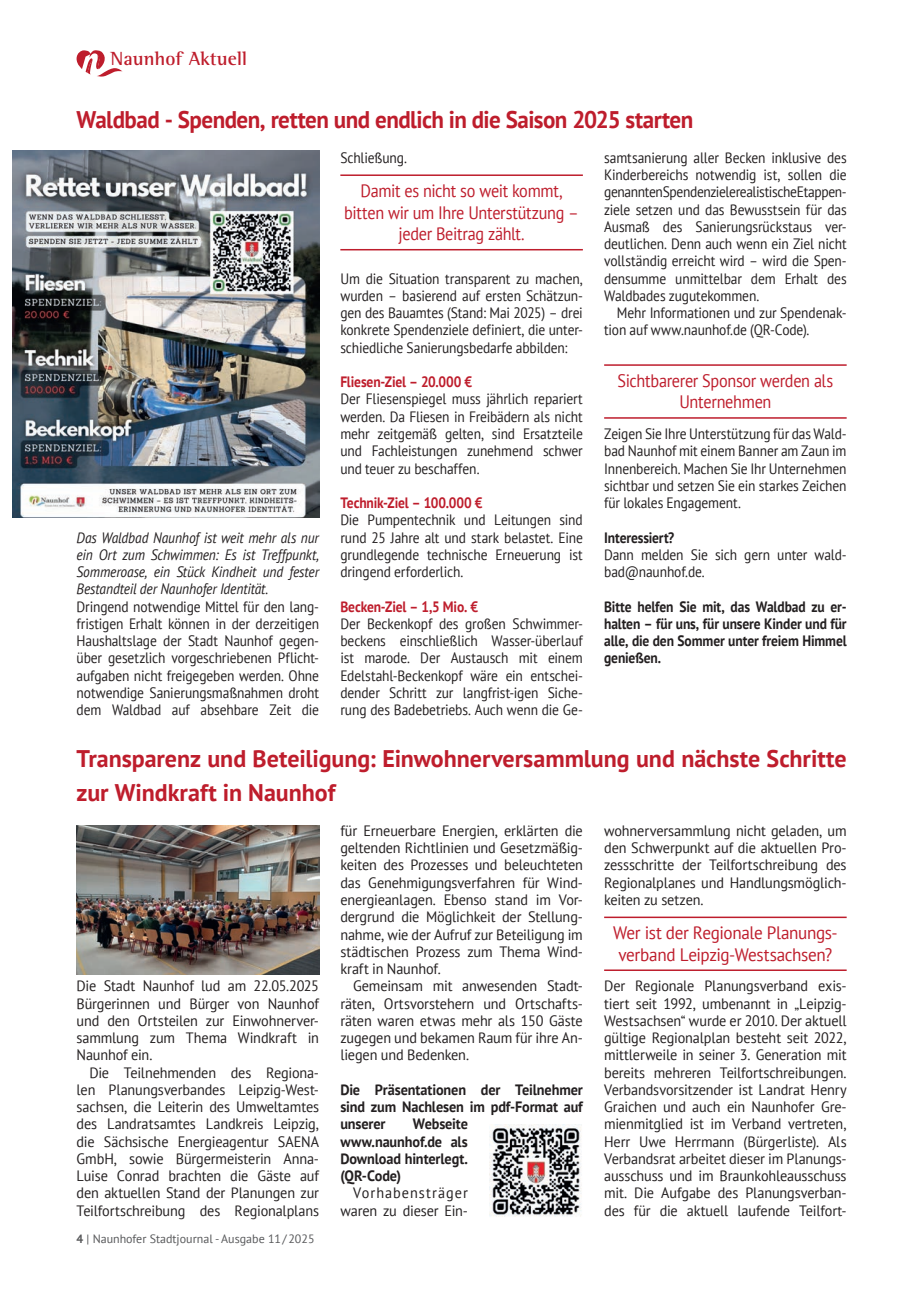
<style>
.page{position:relative;width:919px;height:1289px;background:#fff}
.page>*{position:absolute;margin:0;border:0;box-sizing:border-box;transform-origin:0 0}
.Hauptüberschrift{font:700 24px/34.5px "PT Sans";letter-spacing:-.005em;color:#be1d2c}
.Hauptüberschrift-2{font:700 24px "PT Sans";letter-spacing:-.025em;color:#be1d2c;scale:.96 1}
.t1{font:700 19.5px "Rotis Semi Serif Std";letter-spacing:.005em;color:#be1d2c}
.Hervorgehobene_Zwischenüberschrift__mit_{font:18px/21.6px "PT Sans";letter-spacing:-.02em;color:#be1d2c;text-align:center;scale:.9 1}
.Hervorgehobene_Zwischenüberschrift__mit_-2{font:18px/21.6px "PT Sans";letter-spacing:-.02em;color:#be1d2c;scale:.95 1}
.Fließtext{font:15px/17.2px "PT Sans";letter-spacing:-.01em;color:#231f20;text-align:justify;scale:.9 1}
.Fließtext-2{font:15px/17.2px "PT Sans";letter-spacing:-.01em;color:#231f20;text-align:justify;scale:.95 1}
.Fließtext-3{font:italic 15px/17.2px "PT Sans";letter-spacing:-.01em;color:#231f20;text-align:justify;scale:.9 1}
.Fließtext-4{font:700 15px/17.2px "PT Sans";letter-spacing:-.01em;color:#231f20;text-align:justify;scale:.9 1}
.Fließtext-5{font:700 15px/17.2px "PT Sans";letter-spacing:-.01em;color:#231f20;text-align:justify;scale:.95 1}
.Fließtext-6{font:700 15px "PT Sans";letter-spacing:-.01em;color:#be1d2c;scale:.9 1}
.Fließtext-7{font:15px/17.2px "PT Sans";letter-spacing:.055em;color:#231f20;text-align:right;scale:.95 1}
.t2{font:12px "PT Sans";color:#57585a}
.s1{font-weight:700}
</style>
<div class="page">
<svg style="left:77px;top:50px;width:45px;height:27px"></svg>
<hr style="left:604px;top:916px;width:242px;height:2px;background:#be1d2c">
<hr style="left:604px;top:969px;width:242px;height:1px;background:#be1d2c">
<hr style="left:340px;top:174px;width:243px;height:2px;background:#be1d2c">
<hr style="left:340px;top:249px;width:243px;height:1px;background:#be1d2c">
<hr style="left:604px;top:364px;width:242px;height:2px;background:#be1d2c">
<hr style="left:604px;top:417px;width:242px;height:1px;background:#be1d2c">
<img style="left:13px;top:151px;width:306px;height:367px">
<img style="left:489px;top:1124px;width:93px;height:93px">
<img style="left:77px;top:825px;width:242px;height:149px">
<p class="t1" style="left:111px;top:47px;width:138px">Naunhof Aktuell</p>
<p class="Hauptüberschrift-2" style="left:77px;top:104px;width:644px">Waldbad - Spenden, retten und endlich in die Saison 2025 starten</p>
<p class="Fließtext-3" style="left:77px;top:528px;width:271px">Das Waldbad Naunhof ist weit mehr als nur ein Ort zum Schwimmen: Es ist Treffpunkt, Sommeroase, ein Stück Kindheit und fester Bestandteil der Naunhofer Identität.</p>
<p class="Fließtext" style="left:77px;top:597px;width:271px">Dringend notwendige Mittel für den lang&shy;fristigen Erhalt können in der derzeitigen Haushaltslage der Stadt Naunhof gegen&shy;über gesetzlich vorgeschriebenen Pflicht&shy;aufgaben nicht freigegeben werden. Ohne notwendige Sanierungsmaßnahmen droht dem Waldbad auf absehbare Zeit die</p>
<p class="Fließtext" style="left:340px;top:149px;width:75px">Schließung.</p>
<p class="Hervorgehobene_Zwischenüberschrift__mit_" style="left:344px;top:179px;width:262px">Damit es nicht so weit kommt, bitten wir um Ihre Unterstützung – jeder Beitrag zählt.</p>
<p class="Fließtext" style="left:340px;top:269px;width:271px">Um die Situation transparent zu machen, wurden – basierend auf ersten Schätzun&shy;gen des Bauamtes (Stand: Mai 2025) – drei konkrete Spendenziele definiert, die unter&shy;schiedliche Sanierungsbedarfe abbilden:</p>
<p class="Fließtext-6" style="left:340px;top:372px;width:148px">Fliesen-Ziel – 20.000 €</p>
<p class="Fließtext" style="left:340px;top:390px;width:271px">Der Fliesenspiegel muss jährlich repariert werden. Da Fliesen in Freibädern als nicht mehr zeitgemäß gelten, sind Ersatzteile und Fachleistungen zunehmend schwer und teuer zu beschaffen.</p>
<p class="Fließtext-6" style="left:340px;top:493px;width:159px">Technik-Ziel – 100.000 €</p>
<p class="Fließtext" style="left:340px;top:511px;width:271px">Die Pumpentechnik und Leitungen sind rund 25 Jahre alt und stark belastet. Eine grundlegende technische Erneuerung ist dringend erforderlich.</p>
<p class="Fließtext-6" style="left:340px;top:596px;width:154px">Becken-Ziel – 1,5 Mio. €</p>
<p class="Fließtext" style="left:340px;top:614px;width:271px">Der Beckenkopf des großen Schwimmer&shy;beckens einschließlich Wasser-überlauf ist marode. Der Austausch mit einem Edelstahl-Beckenkopf wäre ein entschei&shy;dender Schritt zur langfrist-igen Siche&shy;rung des Badebetriebs. Auch wenn die Ge-</p>
<p class="Fließtext" style="left:604px;top:149px;width:271px">samtsanierung aller Becken inklusive des Kinderbereichs notwendig ist, sollen die genannten Spendenziele realistische Etappen&shy;ziele setzen und das Bewusstsein für das Ausmaß des Sanierungsrückstaus ver&shy;deutlichen. Denn auch wenn ein Ziel nicht vollständig erreicht wird – wird die Spen&shy;densumme unmittelbar dem Erhalt des Waldbades zugutekommen.</p>
<p class="Fließtext" style="left:604px;top:304px;width:271px;text-indent:13px">Mehr Informationen und zur Spendenak&shy;tion auf www.naunhof.de (QR-Code).</p>
<p class="Hervorgehobene_Zwischenüberschrift__mit_" style="left:617px;top:369px;width:241px">Sichtbarerer Sponsor werden als<br>Unternehmen</p>
<p class="Fließtext" style="left:604px;top:425px;width:271px">Zeigen Sie Ihre Unterstützung für das Wald&shy;bad Naunhof mit einem Banner am Zaun im Innenbereich. Machen Sie Ihr Unternehmen sichtbar und setzen Sie ein starkes Zeichen für lokales Engagement.</p>
<p class="Fließtext-4" style="left:604px;top:528px;width:80px">Interessiert?</p>
<p class="Fließtext" style="left:604px;top:545px;width:271px">Dann melden Sie sich gern unter wald&shy;bad@naunhof.de.</p>
<p class="Fließtext-4" style="left:604px;top:597px;width:271px">Bitte helfen Sie mit, das Waldbad zu er&shy;halten – für uns, für unsere Kinder und für alle, die den Sommer unter freiem Himmel genießen.</p>
<p class="Hauptüberschrift" style="left:77px;top:740px;width:771px">Transparenz und Beteiligung: Einwohnerversammlung und nächste Schritte zur Windkraft in Naunhof</p>
<p class="Fließtext-2" style="left:77px;top:977px;width:257px">Die Stadt Naunhof lud am 22.05.2025<br>Bürgerinnen und Bürger von Naunhof und den Ortsteilen zur Einwohnerver&shy;sammlung zum Thema Windkraft in Naunhof ein.</p>
<p class="Fließtext-2" style="left:77px;top:1063px;width:257px;text-indent:13px">Die Teilnehmenden des Regiona&shy;len Planungsverbandes Leipzig-West&shy;sachsen, die Leiterin des Umweltamtes des Landratsamtes Landkreis Leipzig, die Sächsische Energieagentur SAENA GmbH, sowie Bürgermeisterin Anna-Luise Conrad brachten die Gäste auf den aktuellen Stand der Planungen zur Teilfortschreibung des Regionalplans</p>
<p class="t2" style="left:77px;top:1230px;width:239px"><span class="s1">4</span> | Naunhofer Stadtjournal - Ausgabe 11/2025</p>
<p class="Fließtext-2" style="left:340px;top:821px;width:257px">für Erneuerbare Energien, erklärten die geltenden Richtlinien und Gesetzmäßig&shy;keiten des Prozesses und beleuchteten das Genehmigungsverfahren für Wind&shy;energieanlagen. Ebenso stand im Vor&shy;dergrund die Möglichkeit der Stellung&shy;nahme, wie der Aufruf zur Beteiligung im städtischen Prozess zum Thema Wind&shy;kraft in Naunhof.</p>
<p class="Fließtext-2" style="left:340px;top:977px;width:257px;text-indent:13px">Gemeinsam mit anwesenden Stadt&shy;räten, Ortsvorstehern und Ortschafts&shy;räten waren etwas mehr als 150 Gäste zugegen und bekamen Raum für ihre An&shy;liegen und Bedenken.</p>
<p class="Fließtext-5" style="left:340px;top:1080px;width:257px">Die Präsentationen der Teilnehmer sind zum Nachlesen im pdf-Format auf unserer</p>
<p class="Fließtext-5" style="left:340px;top:1115px;width:136px;text-indent:73px">Webseite www.naunhof.de als Download hinterlegt. (QR-Code)</p>
<p class="Fließtext-7" style="left:340px;top:1184px;width:136px">Vorhabensträger waren zu dieser Ein-</p>
<p class="Fließtext-2" style="left:604px;top:821px;width:257px">wohnerversammlung nicht geladen, um den Schwerpunkt auf die aktuellen Pro&shy;zessschritte der Teilfortschreibung des Regionalplanes und Handlungsmöglich&shy;keiten zu setzen.</p>
<p class="Hervorgehobene_Zwischenüberschrift__mit_-2" style="left:613px;top:921px;width:238px">Wer ist der Regionale Planungs&shy;verband Leipzig-Westsachsen?</p>
<p class="Fließtext-2" style="left:604px;top:977px;width:257px">Der Regionale Planungsverband exis&shy;tiert seit 1992, umbenannt in „Leipzig-Westsachsen“ wurde er 2010. Der aktuell gültige Regionalplan besteht seit 2022, mittlerweile in seiner 3. Generation mit bereits mehreren Teilfortschreibungen.<br>Verbandsvorsitzender ist Landrat Henry Graichen und auch ein Naunhofer Gre&shy;mienmitglied ist im Verband vertreten, Herr Uwe Herrmann (Bürgerliste). Als Verbandsrat arbeitet dieser im Planungs&shy;ausschuss und im Braunkohleausschuss mit. Die Aufgabe des Planungsverban&shy;des für die aktuell laufende Teilfort-</p>
</div>
